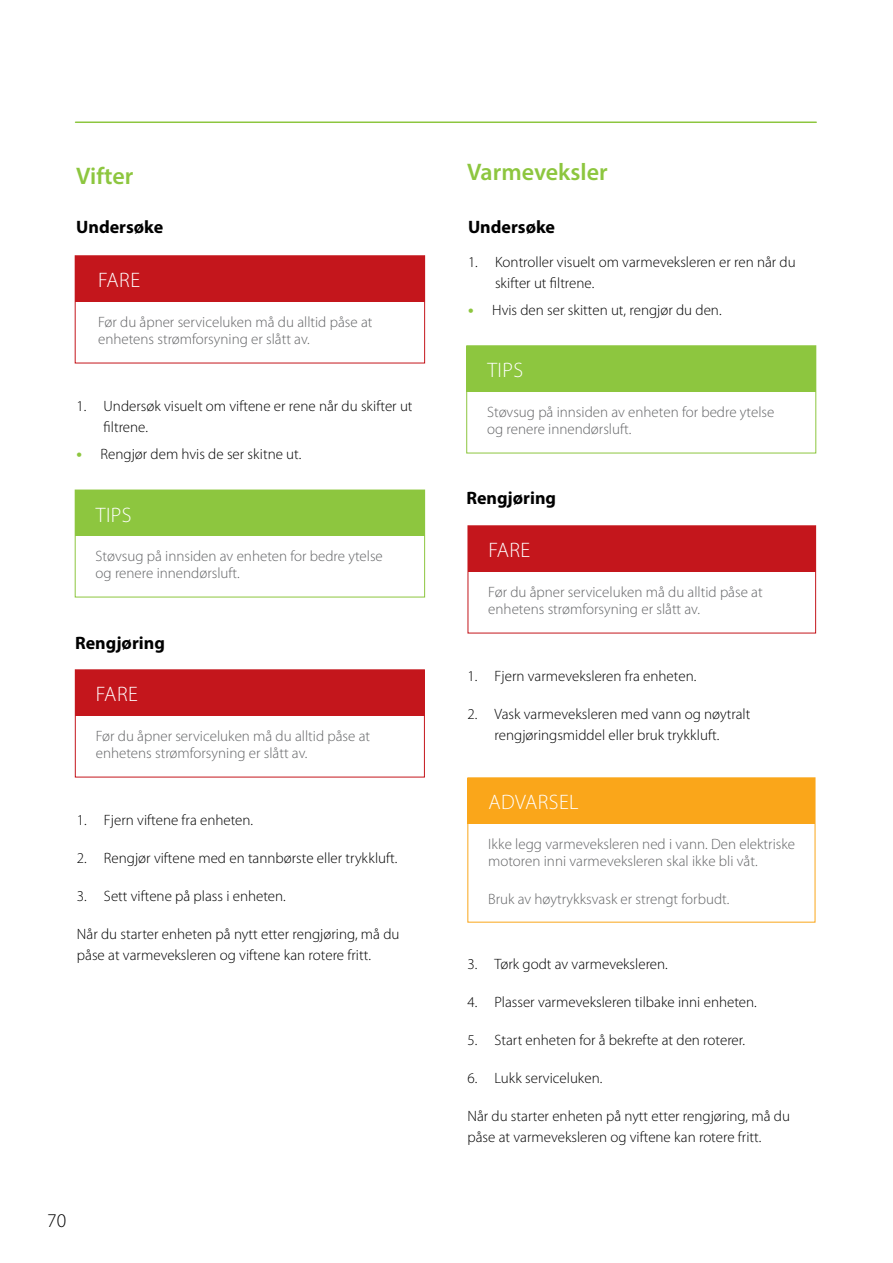
<style>
.page{position:relative;width:893px;height:1263px;background:#fff}
.page>*{position:absolute;margin:0;border:0;box-sizing:border-box;transform-origin:0 0}
.t1{font:600 24px "Myriad Pro";color:#8dc63f}
.t2{font:300 21px "Myriad Pro";letter-spacing:.02em;color:#fff}
.t3{font:300 19.5px "Myriad Pro";color:#000}
.t4{font:700 18px "Myriad Pro";color:#000}
.t5{font:300 15px/21px "Myriad Pro";color:#000}
.t6{font:300 15px/16.5px "Myriad Pro";color:#636466}
.s1{font-weight:700;font-size:16.5px;color:#8dc63f}
</style>
<div class="page">
<hr style="left:76px;top:121px;width:740px;height:2px;background:#8dc63f">
<div style="left:75px;top:256px;width:350px;height:46px;background:#c4161c"></div>
<div style="left:75px;top:255px;width:350px;height:108px;border:1px solid #c4161c"></div>
<div style="left:75px;top:490px;width:350px;height:46px;background:#8dc63f"></div>
<div style="left:75px;top:490px;width:350px;height:107px;border:1px solid #8dc63f"></div>
<div style="left:75px;top:670px;width:349px;height:46px;background:#c4161c"></div>
<div style="left:75px;top:669px;width:350px;height:108px;border:1px solid #c4161c"></div>
<div style="left:468px;top:526px;width:348px;height:46px;background:#c4161c"></div>
<div style="left:468px;top:525px;width:348px;height:108px;border:1px solid #c4161c"></div>
<div style="left:467px;top:346px;width:349px;height:46px;background:#8dc63f"></div>
<div style="left:466px;top:345px;width:350px;height:108px;border:1px solid #8dc63f"></div>
<div style="left:468px;top:778px;width:347px;height:46px;background:#faa61a"></div>
<div style="left:467px;top:777px;width:348px;height:145px;border:1px solid #faa61a"></div>
<h1 class="t1" style="left:76px;top:160px;width:59px">Vifter</h1>
<p class="t4" style="left:76px;top:215px;width:89px">Undersøke</p>
<h2 class="t2" style="left:98px;top:268px;width:43px">FARE</h2>
<p class="t6" style="left:98px;top:314px;width:276px">Før du åpner serviceluken må du alltid påse at enhetens strømforsyning er slått av.</p>
<p class="t5" style="left:104px;top:395px;width:310px;text-indent:-27px">1. Undersøk visuelt om viftene er rene når du skifter ut filtrene.</p>
<p class="t5" style="left:77px;top:443px;width:226px"><span class="s1">•</span> Rengjør dem hvis de ser skitne ut.</p>
<h2 class="t2" style="left:96px;top:502px;width:37px">TIPS</h2>
<p class="t6" style="left:96px;top:548px;width:289px">Støvsug på innsiden av enheten for bedre ytelse og renere innendørsluft.</p>
<p class="t4" style="left:75px;top:631px;width:91px">Rengjøring</p>
<h2 class="t2" style="left:96px;top:682px;width:43px">FARE</h2>
<p class="t6" style="left:96px;top:728px;width:276px">Før du åpner serviceluken må du alltid påse at enhetens strømforsyning er slått av.</p>
<p class="t5" style="left:77px;top:809px;width:178px">1. Fjern viftene fra enheten.</p>
<p class="t5" style="left:77px;top:847px;width:322px">2. Rengjør viftene med en tannbørste eller trykkluft.</p>
<p class="t5" style="left:77px;top:885px;width:210px">3. Sett viftene på plass i enheten.</p>
<p class="t5" style="left:77px;top:923px;width:324px">Når du starter enheten på nytt etter rengjøring, må du påse at varmeveksleren og viftene kan rotere fritt.</p>
<h3 class="t3" style="left:47px;top:1208px;width:21px">70</h3>
<h1 class="t1" style="left:467px;top:157px;width:142px">Varmeveksler</h1>
<p class="t4" style="left:468px;top:215px;width:89px">Undersøke</p>
<p class="t5" style="left:495px;top:251px;width:302px;text-indent:-27px">1. Kontroller visuelt om varmeveksleren er ren når du skifter ut filtrene.</p>
<p class="t5" style="left:468px;top:299px;width:255px"><span class="s1">•</span> Hvis den ser skitten ut, rengjør du den.</p>
<h2 class="t2" style="left:487px;top:358px;width:37px">TIPS</h2>
<p class="t6" style="left:487px;top:404px;width:289px">Støvsug på innsiden av enheten for bedre ytelse og renere innendørsluft.</p>
<p class="t4" style="left:466px;top:486px;width:91px">Rengjøring</p>
<h2 class="t2" style="left:488px;top:538px;width:43px">FARE</h2>
<p class="t6" style="left:488px;top:584px;width:276px">Før du åpner serviceluken må du alltid påse at enhetens strømforsyning er slått av.</p>
<p class="t5" style="left:468px;top:665px;width:230px">1. Fjern varmeveksleren fra enheten.</p>
<p class="t5" style="left:468px;top:703px;width:284px;text-align:center">2. Vask varmeveksleren med vann og nøytralt rengjøringsmiddel eller bruk trykkluft.</p>
<h2 class="t2" style="left:488px;top:790px;width:92px">ADVARSEL</h2>
<p class="t6" style="left:488px;top:836px;width:309px">Ikke legg varmeveksleren ned i vann. Den elektriske motoren inni varmeveksleren skal ikke bli våt.</p>
<p class="t6" style="left:488px;top:890px;width:243px">Bruk av høytrykksvask er strengt forbudt.</p>
<p class="t5" style="left:467px;top:953px;width:202px">3. Tørk godt av varmeveksleren.</p>
<p class="t5" style="left:467px;top:991px;width:291px">4. Plasser varmeveksleren tilbake inni enheten.</p>
<p class="t5" style="left:467px;top:1029px;width:279px">5. Start enheten for å bekrefte at den roterer.</p>
<p class="t5" style="left:467px;top:1067px;width:136px">6. Lukk serviceluken.</p>
<p class="t5" style="left:467px;top:1105px;width:324px">Når du starter enheten på nytt etter rengjøring, må du påse at varmeveksleren og viftene kan rotere fritt.</p>
</div>
